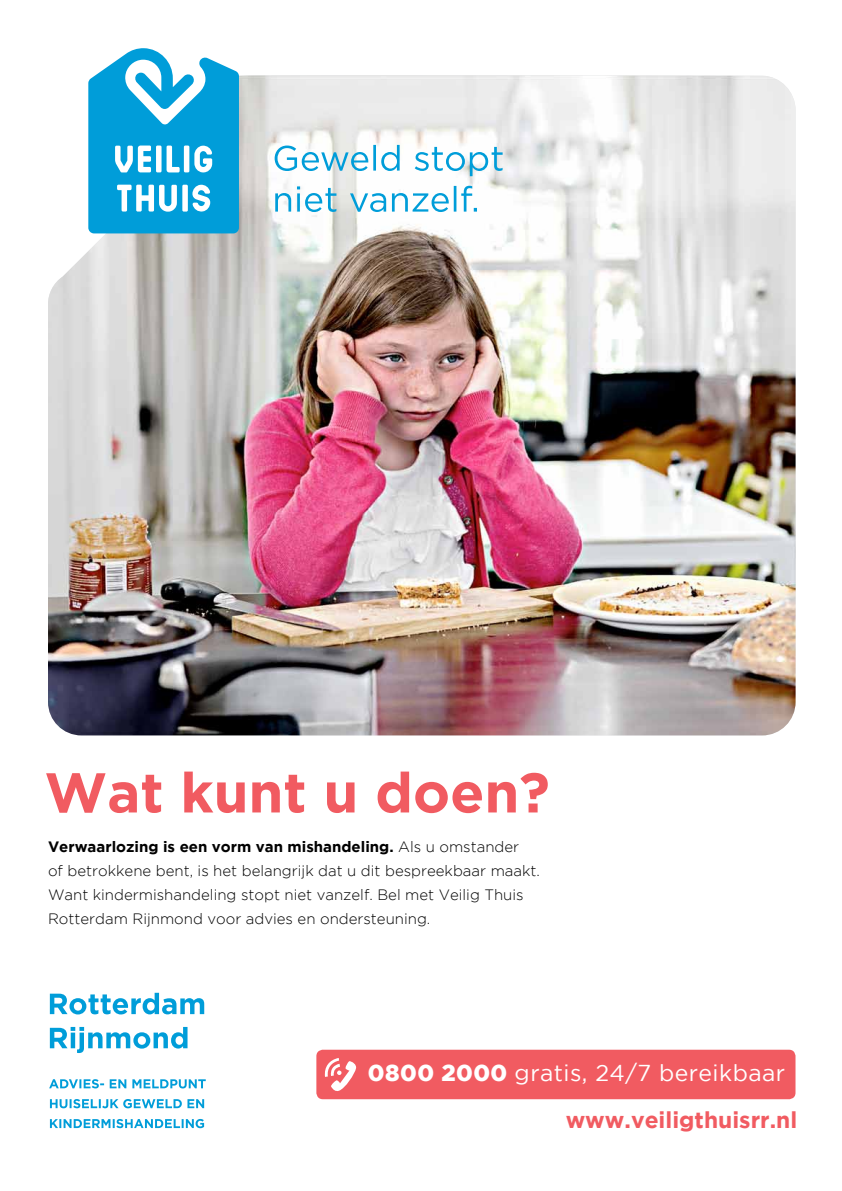
<style>
.page{position:relative;width:842px;height:1191px;background:#fff}
.page>*{position:absolute;margin:0;border:0;box-sizing:border-box;transform-origin:0 0}
.t1{font:700 56px "Gotham";color:#f15b61}
.t2{font:23px "Gotham";letter-spacing:.02em;color:#fff}
.t3{font:700 22.8px "Gotham";color:#f15b61}
.t4{font:300 15px/24px "Gotham";color:#000}
.s1{font-weight:700}
.s2{font-weight:900}
</style>
<div class="page">
<img style="left:48px;top:75px;width:747px;height:660px">
<svg style="left:88px;top:48px;width:151px;height:185px"></svg>
<svg style="left:275px;top:186px;width:202px;height:26px"></svg>
<svg style="left:275px;top:145px;width:228px;height:31px"></svg>
<svg style="left:50px;top:1119px;width:154px;height:9px"></svg>
<svg style="left:50px;top:1099px;width:154px;height:9px"></svg>
<svg style="left:49px;top:1079px;width:157px;height:9px"></svg>
<svg style="left:50px;top:1027px;width:138px;height:26px"></svg>
<svg style="left:50px;top:992px;width:154px;height:22px"></svg>
<div style="left:316px;top:1049px;width:479px;height:50px;background:#f15b61;border-radius:7px"></div>
<svg style="left:324px;top:1058px;width:33px;height:33px"></svg>
<h1 class="t1" style="left:44px;top:760px;width:507px">Wat kunt u doen?</h1>
<p class="t4" style="left:48px;top:835px;width:493px"><span class="s1">Verwaarlozing is een vorm van mishandeling.</span> Als u omstander<br>of betrokkene bent, is het belangrijk dat u dit bespreekbaar maakt.<br>Want kindermishandeling stopt niet vanzelf. Bel met Veilig Thuis Rotterdam Rijnmond voor advies en ondersteuning.</p>
<h2 class="t2" style="left:368px;top:1060px;width:419px"><span class="s2">0800 2000</span> gratis, 24/7 bereikbaar</h2>
<h3 class="t3" style="left:566px;top:1106px;width:233px">www.veiligthuisrr.nl</h3>
</div>
